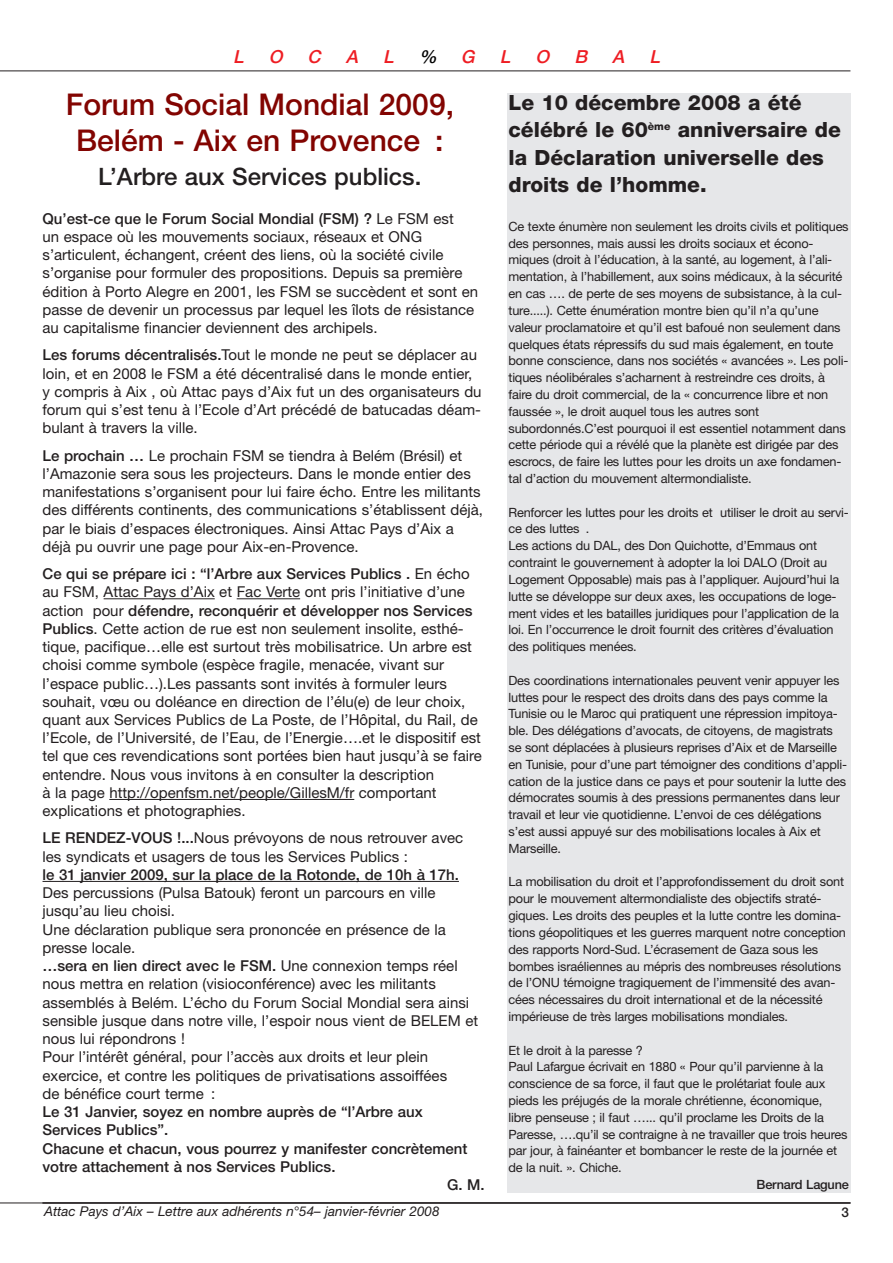
<style>
.page{position:relative;width:893px;height:1263px;background:#fff}
.page>*{position:absolute;margin:0;border:0;box-sizing:border-box;transform-origin:0 0}
.t1{font:500 30px/36px "Helvetica Neue";color:#820401;text-align:center}
.t2{font:500 24px "Helvetica Neue";color:#231f20}
.t3{font:800 21px/27.3px "Helvetica Neue";color:#231f20}
.t4{font:italic 500 18px "Helvetica Neue";color:#ee1d23}
.t5{font:15px/18.3px "Helvetica Neue";color:#231f20}
.t6{font:500 15px "Helvetica Neue";color:#231f20}
.t7{font:italic 13.5px "Helvetica Neue";color:#231f20}
.t8{font:500 13.5px "Helvetica Neue";color:#231f20}
.t9{font:12.75px/16.8px "Helvetica Neue";letter-spacing:-.015em;color:#231f20}
.t10{font:500 12.75px "Helvetica Neue";letter-spacing:-.015em;color:#231f20}
.s1{color:#000}
.s2{font-weight:500}
</style>
<div class="page">
<hr style="left:0;top:1203px;width:850px;height:1px;background:#231f20">
<hr style="left:0;top:71px;width:850px;height:1px;background:#231f20">
<hr style="left:104px;top:598px;width:111px;height:1px;background:#231f20">
<hr style="left:237px;top:598px;width:38px;height:1px;background:#231f20">
<svg style="left:274px;top:598px;width:26px;height:1px"></svg>
<hr style="left:109px;top:799px;width:245px;height:1px;background:#231f20">
<hr style="left:43px;top:881px;width:416px;height:1px;background:#231f20">
<div style="left:507px;top:94px;width:343px;height:1099px;background:#e6e7e9"></div>
<h3 class="t4" style="left:233px;top:50px;width:126px">LOCA</h3>
<h3 class="t4" style="left:383px;top:50px;width:243px">L<span class="s1">%</span>GLOBA</h3>
<h3 class="t4" style="left:650px;top:50px;width:15px">L</h3>
<h1 class="t1" style="left:66px;top:89px;width:390px">Forum Social Mondial 2009,<br>Belém - Aix en Provence :</h1>
<h2 class="t2" style="left:98px;top:168px;width:325px">L’Arbre aux Services publics.</h2>
<p class="t5" style="left:43px;top:211px;width:437px"><span class="s2">Qu’est-ce que le Forum Social Mondial (FSM) ?</span> Le FSM est<br>un espace où les mouvements sociaux, réseaux et ONG s’articulent, échangent, créent des liens, où la société civile s’organise pour formuler des propositions. Depuis sa première édition à Porto Alegre en 2001, les FSM se succèdent et sont en passe de devenir un processus par lequel les îlots de résistance au capitalisme financier deviennent des archipels.</p>
<p class="t5" style="left:43px;top:347px;width:441px"><span class="s2">Les forums décentralisés.</span>Tout le monde ne peut se déplacer au loin, et en 2008 le FSM a été décentralisé dans le monde entier, y compris à Aix , où Attac pays d’Aix fut un des organisateurs du forum qui s’est tenu à l’Ecole d’Art précédé de batucadas déam&shy;bulant à travers la ville.</p>
<p class="t5" style="left:43px;top:448px;width:442px"><span class="s2">Le prochain …</span> Le prochain FSM se tiendra à Belém (Brésil) et l’Amazonie sera sous les projecteurs. Dans le monde entier des manifestations s’organisent pour lui faire écho. Entre les militants des différents continents, des communications s’établissent déjà, par le biais d’espaces électroniques. Ainsi Attac Pays d’Aix a déjà pu ouvrir une page pour Aix-en-Provence.</p>
<p class="t5" style="left:43px;top:566px;width:441px"><span class="s2">Ce qui se prépare ici : “l’Arbre aux Services Publics .</span> En écho au FSM, Attac Pays d’Aix et Fac Verte ont pris l’initiative d’une action pour <span class="s2">défendre, reconquérir et développer nos Services Publics</span>. Cette action de rue est non seulement insolite, esthé&shy;tique, pacifique…elle est surtout très mobilisatrice. Un arbre est choisi comme symbole (espèce fragile, menacée, vivant sur l’espace public…).Les passants sont invités à formuler leurs souhait, vœu ou doléance en direction de l’élu(e) de leur choix, quant aux Services Publics de La Poste, de l’Hôpital, du Rail, de l’Ecole, de l’Université, de l’Eau, de l’Energie….et le dispositif est tel que ces revendications sont portées bien haut jusqu’à se faire entendre. Nous vous invitons à en consulter la description<br>à la page http://openfsm.net/people/GillesM/fr comportant explications et photographies.</p>
<p class="t5" style="left:43px;top:830px;width:422px"><span class="s2">LE RENDEZ-VOUS !...</span>Nous prévoyons de nous retrouver avec les syndicats et usagers de tous les Services Publics :</p>
<p class="t6" style="left:43px;top:869px;width:418px">le 31 janvier 2009, sur la place de la Rotonde, de 10h à 17h.</p>
<p class="t5" style="left:43px;top:885px;width:437px">Des percussions (Pulsa Batouk) feront un parcours en ville jusqu’au lieu choisi.<br>Une déclaration publique sera prononcée en présence de la presse locale.<br><span class="s2">…sera en lien direct avec le FSM.</span> Une connexion temps réel nous mettra en relation (visioconférence) avec les militants assemblés à Belém. L’écho du Forum Social Mondial sera ainsi sensible jusque dans notre ville, l’espoir nous vient de BELEM et nous lui répondrons !<br>Pour l’intérêt général, pour l’accès aux droits et leur plein exercice, et contre les politiques de privatisations assoiffées<br>de bénéfice court terme :</p>
<p class="t6" style="left:43px;top:1106px;width:382px">Le 31 Janvier, soyez en nombre auprès de “l’Arbre aux</p>
<p class="t6" style="left:43px;top:1124px;width:127px">Services Publics”.</p>
<p class="t6" style="left:43px;top:1143px;width:427px">Chacune et chacun, vous pourrez y manifester concrètement</p>
<p class="t6" style="left:43px;top:1161px;width:295px">votre attachement à nos Services Publics.</p>
<p class="t6" style="left:447px;top:1179px;width:39px">G. M.</p>
<p class="t7" style="left:44px;top:1207px;width:397px">Attac Pays d’Aix – Lettre aux adhérents n°54– janvier-février 2008</p>
<h3 class="t3" style="left:508px;top:91px;width:334px">Le 10 décembre 2008 a été célébré le 60<sup>ème</sup> anniversaire de la Déclaration universelle des droits de l’homme.</h3>
<p class="t9" style="left:508px;top:219px;width:342px">Ce texte énumère non seulement les droits civils et politiques des personnes, mais aussi les droits sociaux et écono&shy;miques (droit à l’éducation, à la santé, au logement, à l’ali&shy;mentation, à l’habillement, aux soins médicaux, à la sécurité en cas …. de perte de ses moyens de subsistance, à la cul&shy;ture.....). Cette énumération montre bien qu’il n’a qu’une valeur proclamatoire et qu’il est bafoué non seulement dans quelques états répressifs du sud mais également, en toute bonne conscience, dans nos sociétés « avancées ». Les poli&shy;tiques néolibérales s’acharnent à restreindre ces droits, à faire du droit commercial, de la « concurrence libre et non faussée », le droit auquel tous les autres sont subordonnés.C’est pourquoi il est essentiel notamment dans cette période qui a révélé que la planète est dirigée par des escrocs, de faire les luttes pour les droits un axe fondamen&shy;tal d’action du mouvement altermondialiste.</p>
<p class="t9" style="left:508px;top:505px;width:342px">Renforcer les luttes pour les droits et utiliser le droit au servi&shy;ce des luttes .<br>Les actions du DAL, des Don Quichotte, d’Emmaus ont contraint le gouvernement à adopter la loi DALO (Droit au Logement Opposable) mais pas à l’appliquer. Aujourd’hui la lutte se développe sur deux axes, les occupations de loge&shy;ment vides et les batailles juridiques pour l’application de la loi. En l’occurrence le droit fournit des critères d’évaluation des politiques menées.</p>
<p class="t9" style="left:508px;top:673px;width:340px">Des coordinations internationales peuvent venir appuyer les luttes pour le respect des droits dans des pays comme la Tunisie ou le Maroc qui pratiquent une répression impitoya&shy;ble. Des délégations d’avocats, de citoyens, de magistrats se sont déplacées à plusieurs reprises d’Aix et de Marseille en Tunisie, pour d’une part témoigner des conditions d’appli&shy;cation de la justice dans ce pays et pour soutenir la lutte des démocrates soumis à des pressions permanentes dans leur travail et leur vie quotidienne. L’envoi de ces délégations s’est aussi appuyé sur des mobilisations locales à Aix et Marseille.</p>
<p class="t9" style="left:508px;top:875px;width:339px">La mobilisation du droit et l’approfondissement du droit sont pour le mouvement altermondialiste des objectifs straté&shy;giques. Les droits des peuples et la lutte contre les domina&shy;tions géopolitiques et les guerres marquent notre conception des rapports Nord-Sud. L’écrasement de Gaza sous les bombes israéliennes au mépris des nombreuses résolutions de l’ONU témoigne tragiquement de l’immensité des avan&shy;cées nécessaires du droit international et de la nécessité impérieuse de très larges mobilisations mondiales.</p>
<p class="t9" style="left:508px;top:1043px;width:341px">Et le droit à la paresse ?<br>Paul Lafargue écrivait en 1880 « Pour qu’il parvienne à la conscience de sa force, il faut que le prolétariat foule aux pieds les préjugés de la morale chrétienne, économique, libre penseuse ; il faut …... qu’il proclame les Droits de la Paresse, ….qu’il se contraigne à ne travailler que trois heures par jour, à fainéanter et bombancer le reste de la journée et de la nuit. ». Chiche.</p>
<p class="t10" style="left:757px;top:1180px;width:94px">Bernard Lagune</p>
<p class="t8" style="left:841px;top:1207px;width:9px">3</p>
</div>
